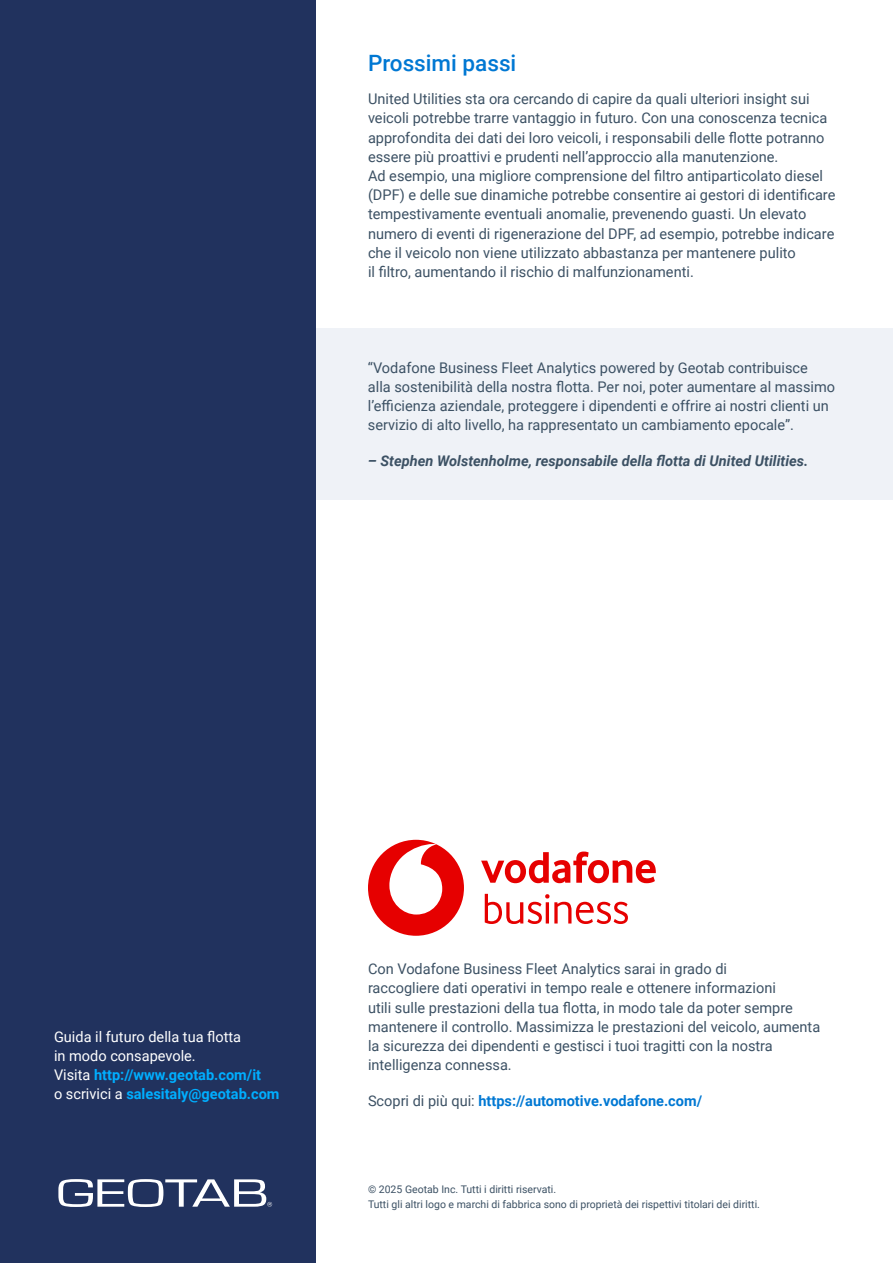
<style>
.page{position:relative;width:893px;height:1263px;background:#fff}
.page>*{position:absolute;margin:0;border:0;box-sizing:border-box;transform-origin:0 0}
.H2__Heading_2{font:500 22.5px "Roboto";color:#0078d3}
.P__Body_Copy{font:14.7px/19.2px "Roboto";color:#3c5164}
.P__Body_Copy-2{font:14.7px/19.2px "Roboto";color:#fff}
.P__Body_Copy-3{font:italic 700 14.7px "Roboto";color:#3c5164}
.P__Body_Copy-4{font:700 14.7px "Roboto";color:#0078d3}
._12__Copyright_-_2019__P{font:10.5px/15px "Roboto";color:#3c5164}
.s1{font-weight:700;color:#00aeff}
.s2{font-weight:400;color:#3c5164}
</style>
<div class="page">
<div style="left:316px;top:329px;width:577px;height:171px;background:#eff2f7"></div>
<div style="left:0;top:0;width:316px;height:1263px;background:#21325e"></div>
<div style="left:368px;top:840px;width:96px;height:96px;background:#e60000;border-radius:50%"></div>
<svg style="left:389px;top:844px;width:53px;height:70px"></svg>
<svg style="left:481px;top:851px;width:175px;height:32px"></svg>
<svg style="left:485px;top:894px;width:143px;height:30px"></svg>
<svg style="left:58px;top:1179px;width:214px;height:28px"></svg>
<h2 class="H2__Heading_2" style="left:368px;top:47px;width:150px">Prossimi passi</h2>
<p class="P__Body_Copy" style="left:368px;top:89px;width:469px">United Utilities sta ora cercando di capire da quali ulteriori insight sui veicoli potrebbe trarre vantaggio in futuro. Con una conoscenza tecnica approfondita dei dati dei loro veicoli, i responsabili delle flotte potranno essere più proattivi e prudenti nell’approccio alla manutenzione.<br>Ad esempio, una migliore comprensione del filtro antiparticolato diesel (DPF) e delle sue dinamiche potrebbe consentire ai gestori di identificare tempestivamente eventuali anomalie, prevenendo guasti. Un elevato numero di eventi di rigenerazione del DPF, ad esempio, potrebbe indicare che il veicolo non viene utilizzato abbastanza per mantenere pulito<br>il filtro, aumentando il rischio di malfunzionamenti.</p>
<p class="P__Body_Copy" style="left:368px;top:357px;width:469px">“Vodafone Business Fleet Analytics powered by Geotab contribuisce<br>alla sostenibilità della nostra flotta. Per noi, poter aumentare al massimo l’efficienza aziendale, proteggere i dipendenti e offrire ai nostri clienti un servizio di alto livello, ha rappresentato un cambiamento epocale”.</p>
<p class="P__Body_Copy-3" style="left:368px;top:450px;width:442px">– Stephen Wolstenholme, responsabile della flotta di United Utilities.</p>
<p class="P__Body_Copy-2" style="left:54px;top:1026px;width:227px">Guida il futuro della tua flotta<br>in modo consapevole.<br>Visita <span class="s1">http://www.geotab.com/it<br></span>o scrivici a <span class="s1">salesitaly@geotab.com</span></p>
<p class="P__Body_Copy" style="left:368px;top:959px;width:454px">Con Vodafone Business Fleet Analytics sarai in grado di<br>raccogliere dati operativi in tempo reale e ottenere informazioni<br>utili sulle prestazioni della tua flotta, in modo tale da poter sempre mantenere il controllo. Massimizza le prestazioni del veicolo, aumenta la sicurezza dei dipendenti e gestisci i tuoi tragitti con la nostra intelligenza connessa.</p>
<p class="P__Body_Copy-4" style="left:368px;top:1090px;width:336px"><span class="s2">Scopri di più qui:</span> https://automotive.vodafone.com/</p>
<p class="_12__Copyright_-_2019__P" style="left:368px;top:1181px;width:394px">© 2025 Geotab Inc. Tutti i diritti riservati.<br>Tutti gli altri logo e marchi di fabbrica sono di proprietà dei rispettivi titolari dei diritti.</p>
</div>
